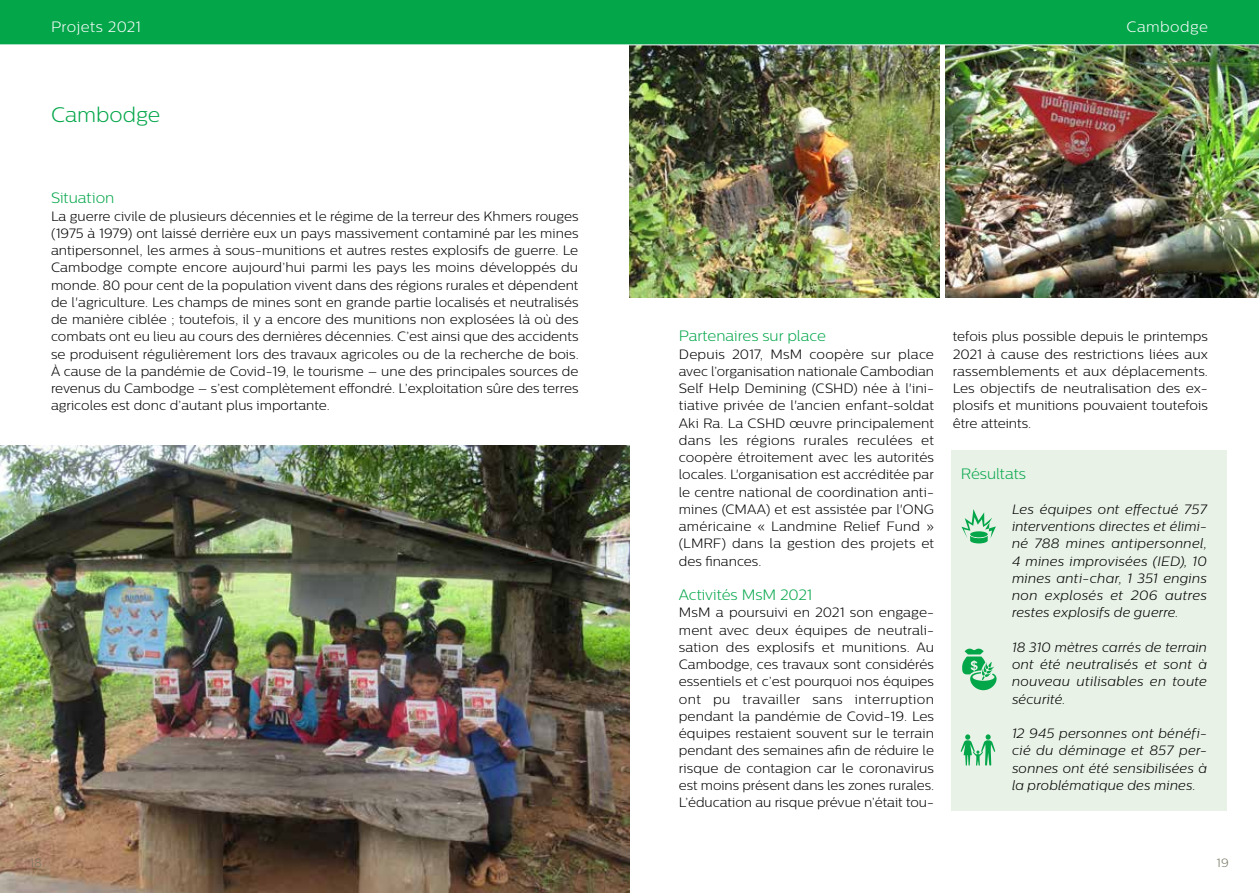
<style>
.page{position:relative;width:1259px;height:893px;background:#fff}
.page>*{position:absolute;margin:0;border:0;box-sizing:border-box;transform-origin:0 0}
.t1{font:300 21px "Centrale Sans";letter-spacing:-.005em;color:#04a64a}
.t2{font:300 15px "Centrale Sans";color:#04a64a}
.t3{font:300 15px "Centrale Sans";letter-spacing:.03em;color:#fff}
.t4{font:300 13.5px/17.2px "Centrale Sans";color:#000;text-align:justify}
.t5{font:italic 300 13.5px/17.2px "Centrale Sans";letter-spacing:.015em;color:#000;text-align:justify}
.t6{font:300 12px "Centrale Sans";color:#797765}
</style>
<div class="page">
<div style="left:951px;top:451px;width:275px;height:360px;background:#e8f2e6"></div>
<svg style="left:961px;top:509px;width:35px;height:34px"></svg>
<svg style="left:962px;top:648px;width:34px;height:42px"></svg>
<svg style="left:960px;top:734px;width:35px;height:32px"></svg>
<img style="left:0;top:446px;width:629px;height:447px">
<img style="left:629px;top:45px;width:311px;height:252px">
<img style="left:945px;top:45px;width:314px;height:252px">
<div style="left:0;top:0;width:1259px;height:45px;background:#04a64a"></div>
<p class="t3" style="left:51px;top:19px;width:91px">Projets 2021</p>
<p class="t3" style="left:1126px;top:19px;width:83px">Cambodge</p>
<h1 class="t1" style="left:51px;top:103px;width:111px">Cambodge</h1>
<p class="t2" style="left:51px;top:190px;width:65px">Situation</p>
<p class="t4" style="left:51px;top:207px;width:529px">La guerre civile de plusieurs décennies et le régime de la terreur des Khmers rouges (1975 à 1979) ont laissé derrière eux un pays massivement contaminé par les mines antipersonnel, les armes à sous-munitions et autres restes explosifs de guerre. Le Cambodge compte encore aujourd’hui parmi les pays les moins développés du monde. 80 pour cent de la population vivent dans des régions rurales et dépendent de l'agriculture. Les champs de mines sont en grande partie localisés et neutralisés de manière ciblée ; toutefois, il y a encore des munitions non explosées là où des combats ont eu lieu au cours des dernières décennies. C’est ainsi que des accidents se produisent régulièrement lors des travaux agricoles ou de la recherche de bois.<br>À cause de la pandémie de Covid-19, le tourisme – une des principales sources de revenus du Cambodge – s’est complètement effondré. L’exploitation sûre des terres agricoles est donc d’autant plus importante.</p>
<p class="t2" style="left:679px;top:328px;width:149px">Partenaires sur place</p>
<p class="t4" style="left:679px;top:345px;width:257px">Depuis 2017, MsM coopère sur place avec l’organisation nationale Cambodian Self Help Demining (CSHD) née à l'ini&shy;tiative privée de l'ancien enfant-soldat Aki Ra. La CSHD œuvre principalement dans les régions rurales reculées et coopère étroitement avec les autorités locales. L'organisation est accréditée par le centre national de coordination anti&shy;mines (CMAA) et est assistée par l'ONG américaine « Landmine Relief Fund » (LMRF) dans la gestion des projets et des finances.</p>
<p class="t2" style="left:679px;top:586px;width:135px">Activités MsM 2021</p>
<p class="t4" style="left:679px;top:604px;width:257px">MsM a poursuivi en 2021 son engage&shy;ment avec deux équipes de neutrali&shy;sation des explosifs et munitions. Au Cambodge, ces travaux sont considérés essentiels et c’est pourquoi nos équipes ont pu travailler sans interruption pendant la pandémie de Covid-19. Les équipes restaient souvent sur le terrain pendant des semaines afin de réduire le risque de contagion car le coronavirus est moins présent dans les zones rurales.<br>L’éducation au risque prévue n’était tou-</p>
<p class="t4" style="left:952px;top:328px;width:257px">tefois plus possible depuis le printemps 2021 à cause des restrictions liées aux rassemblements et aux déplacements.<br>Les objectifs de neutralisation des ex&shy;plosifs et munitions pouvaient toutefois être atteints.</p>
<p class="t2" style="left:961px;top:466px;width:66px">Résultats</p>
<p class="t5" style="left:1012px;top:500px;width:196px">Les équipes ont effectué 757 interventions directes et élimi&shy;né 788 mines antipersonnel, 4 mines improvisées (IED), 10 mines anti-char, 1 351 engins non explosés et 206 autres restes explosifs de guerre.</p>
<p class="t5" style="left:1012px;top:638px;width:196px">18 310 mètres carrés de terrain ont été neutralisés et sont à nouveau utilisables en toute sécurité.</p>
<p class="t5" style="left:1012px;top:725px;width:196px">12 945 personnes ont bénéfi&shy;cié du déminage et 857 per&shy;sonnes ont été sensibilisées à la problématique des mines.</p>
<p class="t6" style="left:30px;top:856px;width:13px">18</p>
<p class="t6" style="left:1216px;top:856px;width:14px">19</p>
</div>
